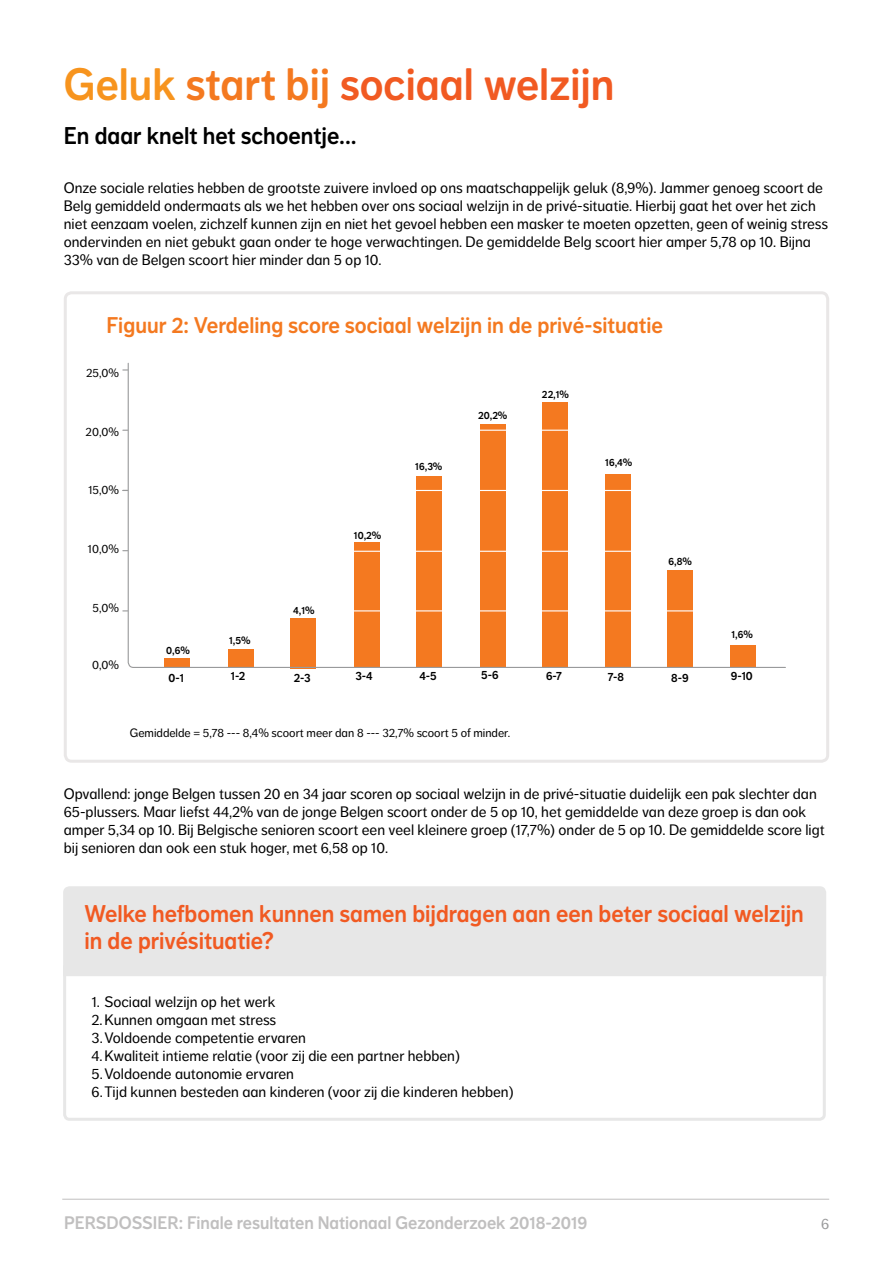
<style>
.page{position:relative;width:893px;height:1263px;background:#fff}
.page>*{position:absolute;margin:0;border:0;box-sizing:border-box;transform-origin:0 0}
.t1{font:45px "NN Dagny Display";color:#f15a22}
.t2{font:24px/27px "NN Dagny Display";color:#f15a22}
.t3{font:24px "NN Dagny Display";color:#000}
.t4{font:22.5px "NN Dagny Display";color:#f47920}
.t5{font:18px "NN Dagny Display";color:#c0bfbf}
.t6{font:15px/18px "NN Dagny Text";color:#000}
.t7{font:15px "NN Dagny Text";color:#999a9b}
.t8{font:12px "NN Dagny Text";color:#000}
.t9{font:12px "NN Dagny Display";color:#000}
.t10{font:10.5px "NN Dagny Display";color:#000}
.s1{color:#f7941e}
.s2{color:#f47920}
</style>
<div class="page">
<div style="left:64px;top:291px;width:765px;height:472px;border:3px solid #e9e7e7;border-radius:6px"></div>
<hr style="left:62px;top:1199px;width:767px;height:1px;background:#c0bfbf">
<svg style="left:127px;top:362px;width:659px;height:306px"></svg>
<div style="left:63px;top:961px;width:763px;height:160px;border:3px solid #e7e7e7;border-radius:5px"></div>
<div style="left:63px;top:886px;width:763px;height:90px;background:#e7e7e7"></div>
<hr style="left:336px;top:610px;width:456px;height:1px;background:#fff">
<hr style="left:132px;top:551px;width:660px;height:1px;background:#fff">
<hr style="left:132px;top:490px;width:660px;height:1px;background:#fff">
<hr style="left:132px;top:430px;width:660px;height:1px;background:#fff">
<h1 class="t1" style="left:64px;top:58px;width:552px"><span class="s1">Geluk</span> <span class="s2">start bij</span> sociaal welzijn</h1>
<h2 class="t3" style="left:64px;top:122px;width:294px">En daar knelt het schoentje...</h2>
<p class="t6" style="left:64px;top:179px;width:766px">Onze sociale relaties hebben de grootste zuivere invloed op ons maatschappelijk geluk (8,9%). Jammer genoeg scoort de Belg gemiddeld ondermaats als we het hebben over ons sociaal welzijn in de privé-situatie. Hierbij gaat het over het zich niet eenzaam voelen, zichzelf kunnen zijn en niet het gevoel hebben een masker te moeten opzetten, geen of weinig stress ondervinden en niet gebukt gaan onder te hoge verwachtingen. De gemiddelde Belg scoort hier amper 5,78 op 10. Bijna 33% van de Belgen scoort hier minder dan 5 op 10.</p>
<h3 class="t4" style="left:106px;top:312px;width:558px">Figuur 2: Verdeling score sociaal welzijn in de privé-situatie</h3>
<p class="t8" style="left:86px;top:366px;width:34px">25,0%</p>
<p class="t8" style="left:86px;top:425px;width:35px">20,0%</p>
<p class="t8" style="left:88px;top:483px;width:32px">15,0%</p>
<p class="t8" style="left:88px;top:542px;width:32px">10,0%</p>
<p class="t8" style="left:93px;top:601px;width:28px">5,0%</p>
<p class="t8" style="left:92px;top:658px;width:28px">0,0%</p>
<p class="t10" style="left:166px;top:644px;width:25px">0,6%</p>
<p class="t10" style="left:229px;top:634px;width:23px">1,5%</p>
<p class="t10" style="left:293px;top:604px;width:23px">4,1%</p>
<p class="t10" style="left:354px;top:529px;width:29px">10,2%</p>
<p class="t10" style="left:415px;top:460px;width:29px">16,3%</p>
<p class="t10" style="left:478px;top:409px;width:31px">20,2%</p>
<p class="t10" style="left:542px;top:388px;width:29px">22,1%</p>
<p class="t10" style="left:605px;top:457px;width:29px">16,4%</p>
<p class="t10" style="left:668px;top:555px;width:25px">6,8%</p>
<p class="t10" style="left:731px;top:628px;width:23px">1,6%</p>
<p class="t9" style="left:169px;top:670px;width:17px">0-1</p>
<p class="t9" style="left:231px;top:669px;width:16px">1-2</p>
<p class="t9" style="left:294px;top:671px;width:18px">2-3</p>
<p class="t9" style="left:355px;top:669px;width:19px">3-4</p>
<p class="t9" style="left:419px;top:669px;width:19px">4-5</p>
<p class="t9" style="left:481px;top:668px;width:19px">5-6</p>
<p class="t9" style="left:546px;top:669px;width:18px">6-7</p>
<p class="t9" style="left:608px;top:669px;width:18px">7-8</p>
<p class="t9" style="left:671px;top:670px;width:19px">8-9</p>
<p class="t9" style="left:731px;top:669px;width:24px">9-10</p>
<p class="t8" style="left:130px;top:726px;width:382px">Gemiddelde = 5,78 --- 8,4% scoort meer dan 8 --- 32,7% scoort 5 of minder.</p>
<p class="t6" style="left:64px;top:785px;width:762px">Opvallend: jonge Belgen tussen 20 en 34 jaar scoren op sociaal welzijn in de privé-situatie duidelijk een pak slechter dan 65-plussers. Maar liefst 44,2% van de jonge Belgen scoort onder de 5 op 10, het gemiddelde van deze groep is dan ook amper 5,34 op 10. Bij Belgische senioren scoort een veel kleinere groep (17,7%) onder de 5 op 10. De gemiddelde score ligt bij senioren dan ook een stuk hoger, met 6,58 op 10.</p>
<h2 class="t2" style="left:84px;top:900px;width:721px">Welke hefbomen kunnen samen bijdragen aan een beter sociaal welzijn in de privésituatie?</h2>
<p class="t6" style="left:92px;top:993px;width:423px">1. Sociaal welzijn op het werk<br>2.Kunnen omgaan met stress<br>3.Voldoende competentie ervaren<br>4.Kwaliteit intieme relatie (voor zij die een partner hebben)<br>5.Voldoende autonomie ervaren<br>6.Tijd kunnen besteden aan kinderen (voor zij die kinderen hebben)</p>
<p class="t5" style="left:64px;top:1212px;width:525px">PERSDOSSIER: Finale resultaten Nationaal Gezonderzoek 2018-2019</p>
<p class="t7" style="left:821px;top:1215px;width:10px">6</p>
</div>
